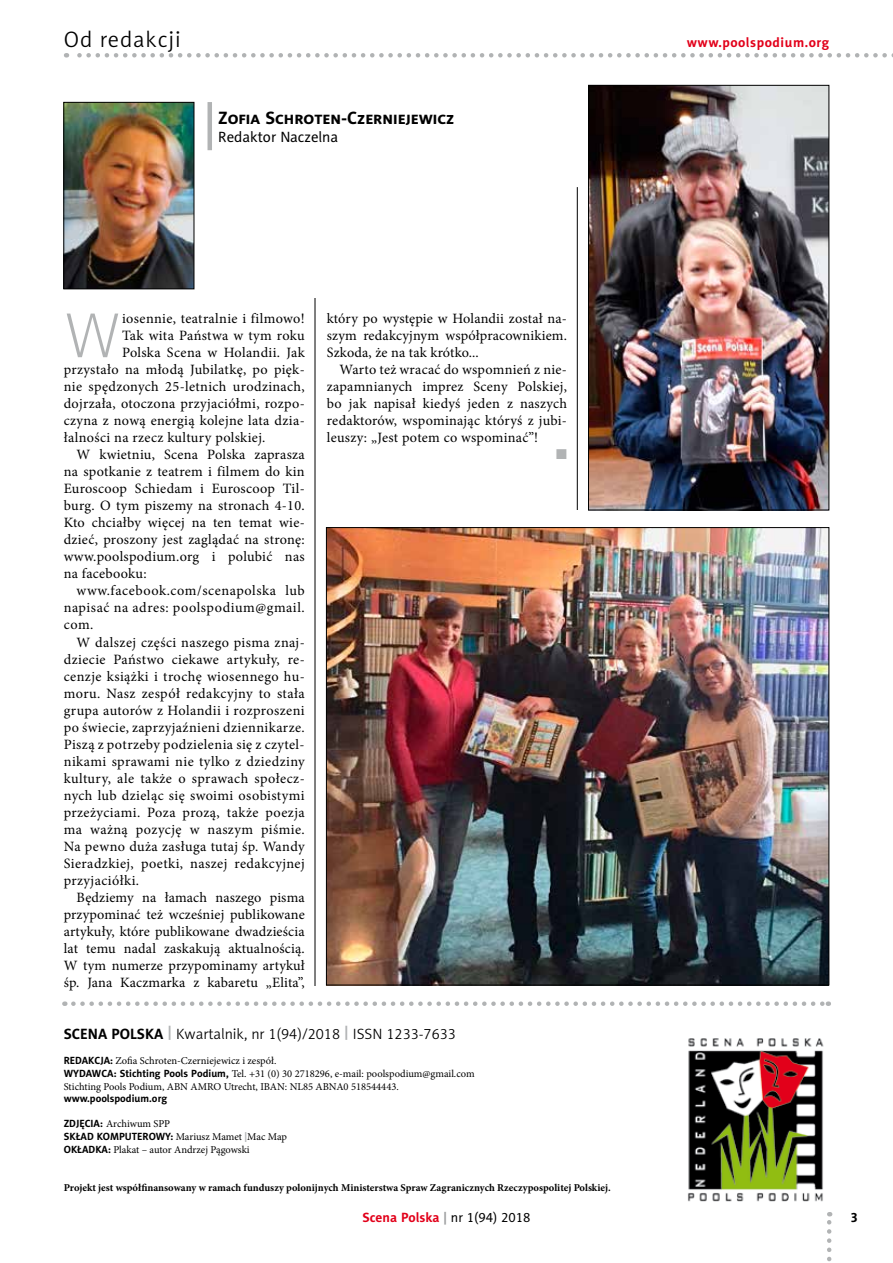
<style>
.page{position:relative;width:893px;height:1263px;background:#fff}
.page>*{position:absolute;margin:0;border:0;box-sizing:border-box;transform-origin:0 0}
.t1{font:64.5px "Naomi Sans EFN Thin";color:#b1b3b4}
.t2{font:22.5px "Naomi Sans EFN Light";letter-spacing:.04em;color:#000}
.t3{font:700 18px "Naomi Sans EFN";color:#000}
.t4{font:15px "Naomi Sans EFN Light";color:#000}
.t5{font:15px "Naomi Sans EFN";color:#000}
.t6{font:14.25px/17px "Minion Pro";letter-spacing:.025em;color:#000;text-align:justify}
.t7{font:14.25px "Minion Pro";letter-spacing:.005em;color:#000}
.t8{font:14.25px "Zapf Dingbats ITC";color:#b1b3b4}
.t9{font:700 13.5px "Naomi Sans EFN";color:#e2001a}
.t10{font:700 13.5px "Naomi Sans EFN";letter-spacing:.04em;color:#e2001a}
.t11{font:700 13.5px "Naomi Sans EFN";color:#000}
.t12{font:10.5px/12.6px "Minion Pro";color:#000}
.t13{font:700 10.5px "Minion Pro";color:#000}
.t14{font:700 10.5px "Naomi Sans EFN";color:#000}
.s1{font-family:"Naomi Sans EFN";font-weight:700}
.s2{font-family:"Naomi Sans EFN";font-weight:700;color:#b1b3b4}
.s3{color:#9c9e9f}
.s4{font-weight:400;color:#000}
</style>
<div class="page">
<svg style="left:827px;top:1212px;width:4px;height:50px"></svg>
<svg style="left:66px;top:53px;width:827px;height:5px"></svg>
<hr style="left:315px;top:187px;width:1px;height:816px;background:#000">
<hr style="left:577px;top:187px;width:1px;height:816px;background:#000">
<svg style="left:327px;top:510px;width:502px;height:499px"></svg>
<img style="left:66px;top:104px;width:126px;height:183px">
<div style="left:64px;top:102px;width:130px;height:187px;border:1px solid #000"></div>
<img style="left:688px;top:1038px;width:136px;height:164px">
<div style="left:207px;top:102px;width:5px;height:48px;background:#b1b3b4"></div>
<img style="left:590px;top:87px;width:237px;height:421px">
<div style="left:588px;top:85px;width:241px;height:425px;border:1px solid #000"></div>
<img style="left:328px;top:529px;width:499px;height:454px">
<svg style="left:73px;top:1001px;width:756px;height:5px"></svg>
<h2 class="t2" style="left:64px;top:26px;width:118px">Od redakcji</h2>
<p class="t3" style="left:218px;top:107px;width:237px">Zofia Schroten-Czerniejewicz</p>
<p class="t5" style="left:218px;top:127px;width:121px">Redaktor Naczelna</p>
<h1 class="t1" style="left:64px;top:300px;width:58px">W</h1>
<p class="t6" style="left:122px;top:310px;width:184px">iosennie, teatralnie i filmowo!</p>
<p class="t6" style="left:122px;top:327px;width:184px">Tak wita Państwa w tym roku</p>
<p class="t6" style="left:122px;top:344px;width:184px">Polska Scena w Holandii. Jak</p>
<p class="t6" style="left:64px;top:361px;width:242px">przystało na młodą Jubilatkę, po pięk-</p>
<p class="t6" style="left:64px;top:378px;width:242px">nie spędzonych 25-letnich urodzinach,</p>
<p class="t6" style="left:64px;top:395px;width:242px">dojrzała, otoczona przyjaciółmi, rozpo-</p>
<p class="t6" style="left:64px;top:412px;width:242px">czyna z nową energią kolejne lata dzia-</p>
<p class="t6" style="left:64px;top:429px;width:203px">łalności na rzecz kultury polskiej.</p>
<p class="t6" style="left:77px;top:446px;width:230px">W kwietniu, Scena Polska zaprasza</p>
<p class="t6" style="left:64px;top:463px;width:242px">na spotkanie z teatrem i filmem do kin</p>
<p class="t6" style="left:64px;top:480px;width:242px">Euroscoop Schiedam i Euroscoop Til-</p>
<p class="t6" style="left:64px;top:497px;width:242px">burg. O tym piszemy na stronach 4‑10.</p>
<p class="t6" style="left:64px;top:514px;width:242px">Kto chciałby więcej na ten temat wie-</p>
<p class="t6" style="left:64px;top:531px;width:242px">dzieć, proszony jest zaglądać na stronę:</p>
<p class="t6" style="left:64px;top:548px;width:242px">www.poolspodium.org i polubić nas</p>
<p class="t6" style="left:64px;top:565px;width:84px">na facebooku:</p>
<p class="t6" style="left:77px;top:582px;width:230px">www.facebook.com/scenapolska lub</p>
<p class="t6" style="left:64px;top:599px;width:242px">napisać na adres: poolspodium@gmail.</p>
<p class="t6" style="left:64px;top:616px;width:31px">com.</p>
<p class="t6" style="left:77px;top:633px;width:230px">W dalszej części naszego pisma znaj-</p>
<p class="t6" style="left:64px;top:650px;width:242px">dziecie Państwo ciekawe artykuły, re-</p>
<p class="t6" style="left:64px;top:667px;width:242px">cenzje książki i trochę wiosennego hu-</p>
<p class="t6" style="left:64px;top:685px;width:242px">moru. Nasz zespół redakcyjny to stała</p>
<p class="t6" style="left:64px;top:702px;width:242px">grupa autorów z Holandii i rozproszeni</p>
<p class="t6" style="left:64px;top:719px;width:242px">po świecie, zaprzyjaźnieni dziennikarze.</p>
<p class="t6" style="left:64px;top:736px;width:242px">Piszą z potrzeby podzielenia się z czytel-</p>
<p class="t6" style="left:64px;top:753px;width:242px">nikami sprawami nie tylko z dziedziny</p>
<p class="t6" style="left:64px;top:770px;width:242px">kultury, ale także o sprawach społecz-</p>
<p class="t6" style="left:64px;top:787px;width:242px">nych lub dzieląc się swoimi osobistymi</p>
<p class="t6" style="left:64px;top:804px;width:242px">przeżyciami. Poza prozą, także poezja</p>
<p class="t6" style="left:64px;top:821px;width:242px">ma ważną pozycję w naszym piśmie.</p>
<p class="t6" style="left:64px;top:838px;width:242px">Na pewno duża zasługa tutaj śp. Wandy</p>
<p class="t6" style="left:64px;top:855px;width:242px">Sieradzkiej, poetki, naszej redakcyjnej</p>
<p class="t6" style="left:64px;top:872px;width:77px">przyjaciółki.</p>
<p class="t6" style="left:77px;top:889px;width:230px">Będziemy na łamach naszego pisma</p>
<p class="t6" style="left:64px;top:906px;width:242px">przypominać też wcześniej publikowane</p>
<p class="t6" style="left:64px;top:923px;width:242px">artykuły, które publikowane dwadzieścia</p>
<p class="t6" style="left:64px;top:940px;width:242px">lat temu nadal zaskakują aktualnością.</p>
<p class="t6" style="left:64px;top:957px;width:242px">W tym numerze przypominamy artykuł</p>
<p class="t7" style="left:64px;top:973px;width:242px">śp. Jana Kaczmarka z kabaretu „Elita”,</p>
<p class="t6" style="left:327px;top:310px;width:242px">który po występie w Holandii został na&shy;szym redakcyjnym współpracownikiem.<br>Szkoda, że na tak krótko...</p>
<p class="t6" style="left:327px;top:361px;width:242px;text-indent:13px">Warto też wracać do wspomnień z nie&shy;zapamnianych imprez Sceny Polskiej, bo jak napisał kiedyś jeden z naszych redaktorów, wspominając któryś z jubi&shy;leuszy: „Jest potem co wspominać”!</p>
<p class="t8" style="left:556px;top:448px;width:12px">■</p>
<p class="t4" style="left:64px;top:1025px;width:394px"><span class="s1">SCENA POLSKA</span> <span class="s2">|</span> Kwartalnik, nr 1(94)/2018 <span class="s2">|</span> ISSN 1233‑7633</p>
<p class="t12" style="left:64px;top:1055px;width:412px"><span class="s1">REDAKCJA:</span> Zofia Schroten-Czerniejewicz i zespół.<br><span class="s1">WYDAWCA: Stichting Pools Podium,</span> Tel. +31 (0) 30 2718296, e-mail: poolspodium@gmail.com<br>Stichting Pools Podium, ABN AMRO Utrecht, IBAN: NL85 ABNA0 518544443.</p>
<p class="t14" style="left:64px;top:1092px;width:105px">www.poolspodium.org</p>
<p class="t12" style="left:64px;top:1118px;width:225px"><span class="s1">ZDJĘCIA:</span> Archiwum SPP<br><span class="s1">SKŁAD KOMPUTEROWY:</span> Mariusz Mamet <span class="s2">|</span>Mac Map<br><span class="s1">OKŁADKA:</span> Plakat – autor Andrzej Pągowski</p>
<p class="t13" style="left:64px;top:1180px;width:549px">Projekt jest współfinansowany w ramach funduszy polonijnych Ministerstwa Spraw Zagranicznych Rzeczypospolitej Polskiej.</p>
<p class="t10" style="left:687px;top:34px;width:144px">www.poolspodium.org</p>
<p class="t9" style="left:362px;top:1209px;width:170px">Scena Polska <span class="s3">|</span> <span class="s4">nr 1(94) 2018</span></p>
<p class="t11" style="left:850px;top:1209px;width:9px">3</p>
</div>
